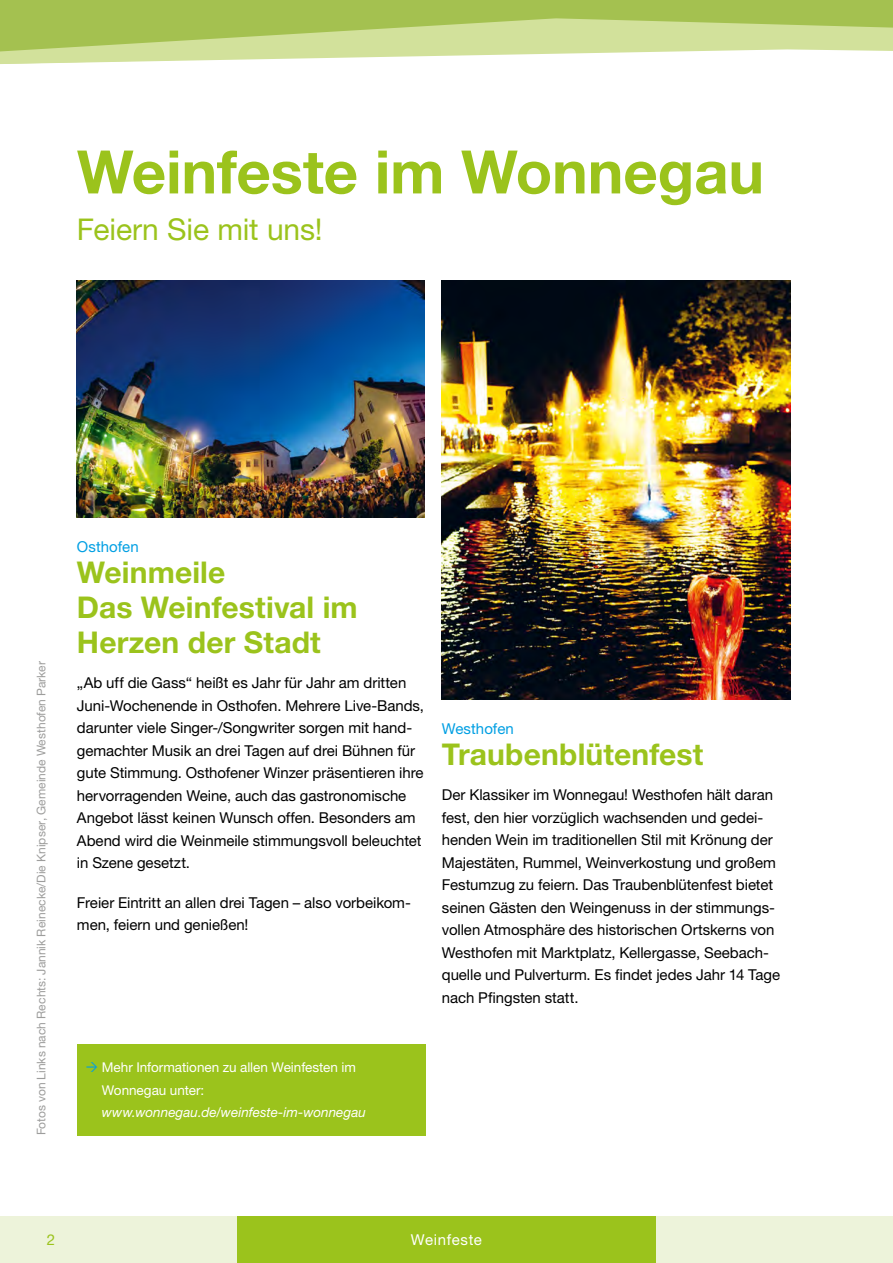
<style>
.page{position:relative;width:893px;height:1263px;background:#fff}
.page>*{position:absolute;margin:0;border:0;box-sizing:border-box;transform-origin:0 0}
.t1{font:700 60px "Helvetica Neue LT Pro";letter-spacing:-.005em;color:#9bc31c}
.t2{font:700 30px/35.2px "Helvetica Neue LT Pro";letter-spacing:.005em;color:#9bc31c}
.t3{font:30px "Helvetica Neue LT Pro";letter-spacing:-.005em;color:#9bc31c}
.t4{font:15px/22.5px "Helvetica Neue LT Pro";letter-spacing:-.005em;color:#000}
.t5{font:15px "Helvetica Neue LT Pro";letter-spacing:.005em;color:#009fe3}
.t6{font:15px "Helvetica Neue LT Pro";letter-spacing:.04em;color:#fff}
.t7{font:15px "Helvetica Neue LT Pro";color:#9bc31c}
.t8{font:13.5px/22.5px "Helvetica Neue LT Pro";color:#fff}
.t9{font:italic 13.5px "Helvetica Neue LT Pro";letter-spacing:.005em;color:#fff}
.t10{font:12px "Helvetica Neue LT Pro";color:#9d9d9c}
</style>
<div class="page">
<div style="left:0;top:1216px;width:893px;height:47px;background:#edf3da"></div>
<div style="left:237px;top:1216px;width:419px;height:47px;background:#9bc31c"></div>
<img style="left:77px;top:280px;width:348px;height:237px">
<img style="left:442px;top:280px;width:349px;height:420px">
<div style="left:77px;top:1044px;width:348px;height:91px;background:#9bc31c"></div>
<svg style="left:0;top:54px;width:536px;height:10px"></svg>
<svg style="left:0;top:0;width:893px;height:54px;background:#b8cf72"></svg>
<h1 class="t1" style="left:77px;top:135px;width:688px">Weinfeste im Wonnegau</h1>
<h2 class="t3" style="left:77px;top:211px;width:247px">Feiern Sie mit uns!</h2>
<p class="t10" style="left:34px;top:1135px;width:476px;rotate:-90deg">Fotos von Links nach Rechts: Jannik Reinecke/Die Knipser, Gemeinde Westhofen Parker</p>
<p class="t5" style="left:77px;top:537px;width:63px">Osthofen</p>
<h2 class="t2" style="left:77px;top:553px;width:282px">Weinmeile<br>Das Weinfestival im<br>Herzen der Stadt</h2>
<p class="t4" style="left:77px;top:671px;width:349px">„Ab uff die Gass“ heißt es Jahr für Jahr am dritten Juni-Wochenende in Osthofen. Mehrere Live-Bands, darunter viele Singer-/Songwriter sorgen mit hand&shy;gemachter Musik an drei Tagen auf drei Bühnen für gute Stimmung. Osthofener Winzer präsentieren ihre hervorragenden Weine, auch das gastronomische Angebot lässt keinen Wunsch offen. Besonders am Abend wird die Weinmeile stimmungsvoll beleuchtet in Szene gesetzt.</p>
<p class="t4" style="left:77px;top:891px;width:335px">Freier Eintritt an allen drei Tagen – also vorbeikom&shy;men, feiern und genießen!</p>
<p class="t5" style="left:442px;top:719px;width:74px">Westhofen</p>
<h2 class="t2" style="left:442px;top:736px;width:263px">Traubenblütenfest</h2>
<p class="t4" style="left:442px;top:783px;width:340px">Der Klassiker im Wonnegau! Westhofen hält daran fest, den hier vorzüglich wachsenden und gedei&shy;henden Wein im traditionellen Stil mit Krönung der Majestäten, Rummel, Weinverkostung und großem Festumzug zu feiern. Das Traubenblütenfest bietet seinen Gästen den Weingenuss in der stimmungs&shy;vollen Atmosphäre des historischen Ortskerns von Westhofen mit Marktplatz, Kellergasse, Seebach&shy;quelle und Pulverturm. Es findet jedes Jahr 14 Tage nach Pfingsten statt.</p>
<p class="t8" style="left:102px;top:1056px;width:256px">Mehr Informationen zu allen Weinfesten im<br>Wonnegau unter:</p>
<p class="t9" style="left:102px;top:1104px;width:266px">www.wonnegau.de/weinfeste-im-wonnegau</p>
<p class="t7" style="left:47px;top:1230px;width:10px">2</p>
<p class="t6" style="left:411px;top:1230px;width:73px">Weinfeste</p>
</div>
